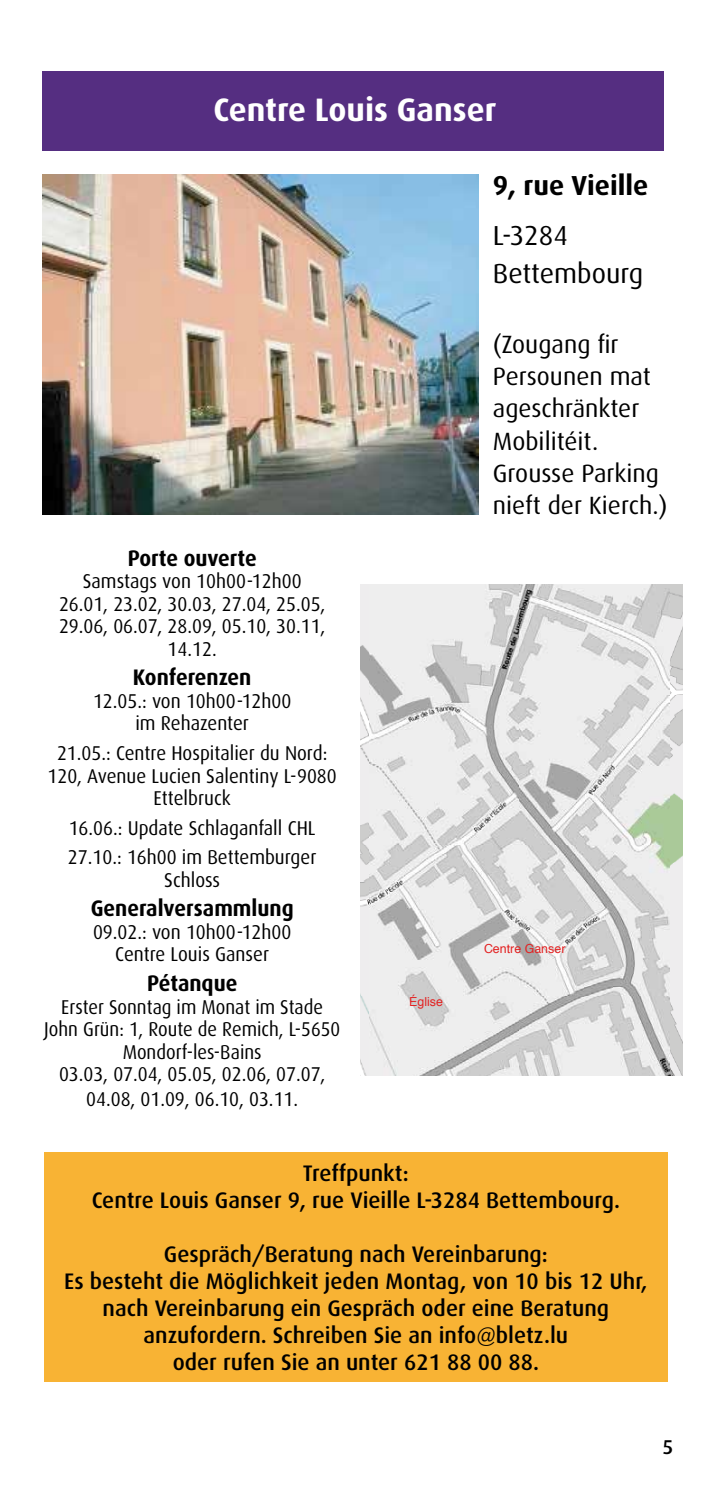
<style>
.page{position:relative;width:709px;height:1489px;background:#fff}
.page>*{position:absolute;margin:0;border:0;box-sizing:border-box;transform-origin:0 0}
.t1{font:700 32.5px "Dax";color:#fff}
.t2{font:27.5px/37.2px "Dax";color:#000}
.t3{font:700 27.5px "Dax";color:#000}
.t4{font:25px/32.5px "Dax";color:#000}
.t5{font:500 22.5px/27px "Dax";color:#000;text-align:center}
.t6{font:700 22.5px "Dax";color:#000;scale:.94 1}
.t7{font:20px/22.5px "Dax";color:#000;text-align:center;scale:.94 1}
.t8{font:20px/22.5px "Dax";color:#000;text-align:center;scale:.92 1}
.t9{font:500 20px "Dax";color:#000}
.t10{font:12.5px "Helvetica";color:#e32121}
</style>
<div class="page">
<div style="left:43px;top:71px;width:621px;height:80px;background:#552e81"></div>
<img style="left:43px;top:174px;width:435px;height:340px">
<div style="left:44px;top:1151px;width:624px;height:230px;background:#f8b334"></div>
<img style="left:360px;top:584px;width:322px;height:491px">
<h1 class="t1" style="left:213px;top:92px;width:284px">Centre Louis Ganser</h1>
<h2 class="t3" style="left:493px;top:170px;width:157px">9, rue Vieille</h2>
<h2 class="t2" style="left:493px;top:217px;width:152px">L-3284<br>Bettembourg</h2>
<p class="t6" style="left:128px;top:545px;width:139px">Porte ouverte</p>
<p class="t7" style="left:59px;top:570px;width:285px">Samstags von 10h00-12h00<br>26.01, 23.02, 30.03, 27.04, 25.05,<br>29.06, 06.07, 28.09, 05.10, 30.11,<br>14.12.</p>
<p class="t6" style="left:133px;top:665px;width:127px">Konferenzen</p>
<p class="t7" style="left:93px;top:690px;width:212px">12.05.: von 10h00-12h00 im Rehazenter</p>
<p class="t7" style="left:48px;top:742px;width:309px">21.05.: Centre Hospitalier du Nord:<br>120, Avenue Lucien Salentiny L-9080<br>Ettelbruck</p>
<p class="t7" style="left:68px;top:813px;width:266px;line-height:29.5px;text-align:left">16.06.: Update Schlaganfall CHL<br>27.10.: 16h00 im Bettemburger</p>
<p class="t7" style="left:164px;top:868px;width:61px">Schloss</p>
<p class="t6" style="left:91px;top:895px;width:217px">Generalversammlung</p>
<p class="t7" style="left:93px;top:920px;width:212px">09.02.: von 10h00-12h00<br>Centre Louis Ganser</p>
<p class="t6" style="left:147px;top:970px;width:98px">Pétanque</p>
<p class="t8" style="left:44px;top:995px;width:323px">Erster Sonntag im Monat im Stade<br>John Grün: 1, Route de Remich, L-5650<br>Mondorf-les-Bains<br>03.03, 07.04, 05.05, 02.06, 07.07,</p>
<p class="t7" style="left:86px;top:1087px;width:227px">04.08, 01.09, 06.10, 03.11.</p>
<p class="t4" style="left:493px;top:328px;width:176px">(Zougang fir<br>Persounen mat ageschränkter<br>Mobilitéit.<br>Grousse Parking nieft der Kierch.)</p>
<p class="t10" style="left:409px;top:996px;width:35px">Église</p>
<p class="t10" style="left:484px;top:943px;width:83px">Centre Ganser</p>
<p class="t5" style="left:92px;top:1159px;width:529px">Treffpunkt:<br>Centre Louis Ganser 9, rue Vieille L-3284 Bettembourg.</p>
<p class="t5" style="left:64px;top:1240px;width:585px">Gespräch/Beratung nach Vereinbarung:<br>Es besteht die Möglichkeit jeden Montag, von 10 bis 12 Uhr, nach Vereinbarung ein Gespräch oder eine Beratung anzufordern. Schreiben Sie an info@bletz.lu<br>oder rufen Sie an unter 621 88 00 88.</p>
<p class="t9" style="left:662px;top:1435px;width:12px">5</p>
</div>
